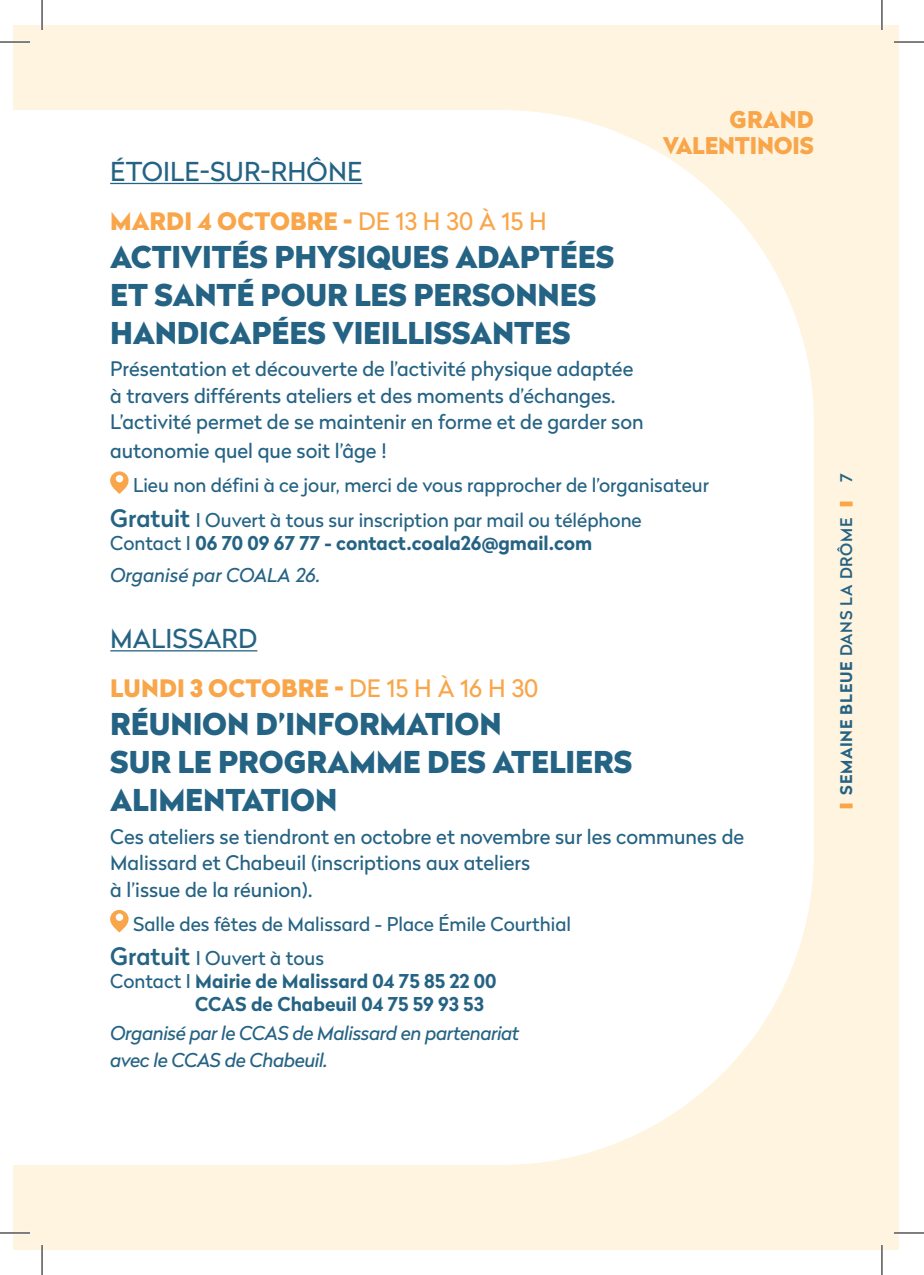
<style>
.page{position:relative;width:924px;height:1275px;background:#fff}
.page>*{position:absolute;margin:0;border:0;box-sizing:border-box;transform-origin:0 0}
.t1{font:900 30px/38px "Radikal";letter-spacing:-.005em;color:#256384}
.t2{font:26px "Radikal";letter-spacing:.005em;color:#256384}
.t3{font:900 24px "Radikal";letter-spacing:.005em;color:#f9a64a}
.t4{font:900 23px/26px "Radikal";letter-spacing:-.01em;color:#f9a64a;text-align:right}
.t5{font:20px/26.4px "Radikal";color:#256384}
.t6{font:19px/34.4px "Radikal";color:#256384}
.t7{font:700 19px/32.2px "Radikal";color:#256384}
.t8{font:italic 19px/26.6px "Radikal";letter-spacing:-.02em;color:#256384}
.t9{font:700 16px "Radikal";letter-spacing:.045em;color:#256384}
.t10{font:500 16px "Radikal";color:#256384}
.s1{font-weight:400}
.s2{font-weight:500;font-size:24px}
.s3{font-weight:400;font-style:italic}
.s4{font-weight:500}
</style>
<div class="page">
<div style="left:14px;top:25px;width:884px;height:1225px;background:#fef4e0"></div>
<div style="left:14px;top:110px;width:799px;height:1055px;background:#fff"></div>
<svg style="left:839px;top:501px;width:13px;height:5px"></svg>
<svg style="left:839px;top:803px;width:13px;height:5px"></svg>
<hr style="left:110px;top:183px;width:252px;height:1px;background:#256384">
<hr style="left:110px;top:650px;width:147px;height:1px;background:#256384">
<svg style="left:110px;top:471px;width:18px;height:23px"></svg>
<svg style="left:110px;top:910px;width:18px;height:22px"></svg>
<hr style="left:0;top:41px;width:30px;height:2px;background:#fff">
<hr style="left:893px;top:41px;width:30px;height:2px;background:#fff">
<hr style="left:0;top:1231px;width:30px;height:3px;background:#fff">
<hr style="left:893px;top:1231px;width:30px;height:3px;background:#fff">
<hr style="left:41px;top:0;width:2px;height:30px;background:#fff">
<hr style="left:41px;top:1245px;width:2px;height:30px;background:#fff">
<hr style="left:880px;top:0;width:2px;height:30px;background:#fff">
<hr style="left:880px;top:1245px;width:2px;height:30px;background:#fff">
<hr style="left:0;top:42px;width:30px;height:1px;background:#000">
<hr style="left:893px;top:42px;width:30px;height:1px;background:#000">
<hr style="left:0;top:1232px;width:30px;height:1px;background:#000">
<hr style="left:893px;top:1232px;width:30px;height:1px;background:#000">
<hr style="left:42px;top:0;width:1px;height:30px;background:#000">
<hr style="left:42px;top:1245px;width:1px;height:30px;background:#000">
<hr style="left:881px;top:0;width:1px;height:30px;background:#000">
<hr style="left:881px;top:1245px;width:1px;height:30px;background:#000">
<p class="t4" style="left:662px;top:105px;width:152px">GRAND<br>VALENTINOIS</p>
<h2 class="t2" style="left:110px;top:153px;width:253px">ÉTOILE-SUR-RHÔNE</h2>
<p class="t3" style="left:110px;top:204px;width:438px">MARDI 4 OCTOBRE - <span class="s1">DE 13 H 30 À 15 H</span></p>
<h1 class="t1" style="left:110px;top:236px;width:505px">ACTIVITÉS PHYSIQUES ADAPTÉES<br>ET SANTÉ POUR LES PERSONNES<br>HANDICAPÉES VIEILLISSANTES</h1>
<p class="t5" style="left:110px;top:355px;width:535px">Présentation et découverte de l’activité physique adaptée à travers différents ateliers et des moments d’échanges.<br>L’activité permet de se maintenir en forme et de garder son</p>
<p class="t5" style="left:110px;top:437px;width:278px">autonomie quel que soit l’âge !</p>
<p class="t6" style="left:110px;top:467px;width:600px;text-indent:23px">Lieu non défini à ce jour, merci de vous rapprocher de l’organisateur<br><span class="s2">Gratuit</span> I Ouvert à tous sur inscription par mail ou téléphone</p>
<p class="t7" style="left:110px;top:526px;width:483px"><span class="s1">Contact I</span> 06 70 09 67 77 - contact.coala26@gmail.com<br><span class="s3">Organisé par COALA 26.</span></p>
<h2 class="t2" style="left:110px;top:620px;width:148px">MALISSARD</h2>
<p class="t3" style="left:110px;top:671px;width:429px">LUNDI 3 OCTOBRE - <span class="s1">DE 15 H À 16 H 30</span></p>
<h1 class="t1" style="left:110px;top:703px;width:523px">RÉUNION D’INFORMATION<br>SUR LE PROGRAMME DES ATELIERS<br>ALIMENTATION</h1>
<p class="t5" style="left:110px;top:822px;width:635px">Ces ateliers se tiendront en octobre et novembre sur les communes de<br>Malissard et Chabeuil (inscriptions aux ateliers<br>à l’issue de la réunion).</p>
<p class="t6" style="left:110px;top:906px;width:462px;text-indent:23px">Salle des fêtes de Malissard - Place Émile Courthial<br><span class="s2">Gratuit</span> I Ouvert à tous</p>
<p class="t7" style="left:195px;top:969px;width:303px;line-height:23px;text-indent:-85px"><span class="s1">Contact I</span> Mairie de Malissard 04 75 85 22 00<br>CCAS de Chabeuil 04 75 59 93 53</p>
<p class="t8" style="left:110px;top:1019px;width:410px">Organisé par le CCAS de Malissard en partenariat avec le CCAS de Chabeuil.</p>
<p class="t10" style="left:834px;top:482px;width:10px;rotate:-90deg">7</p>
<p class="t9" style="left:834px;top:795px;width:279px;rotate:-90deg">SEMAINE BLEUE <span class="s4">DANS LA DRÔME</span></p>
</div>
